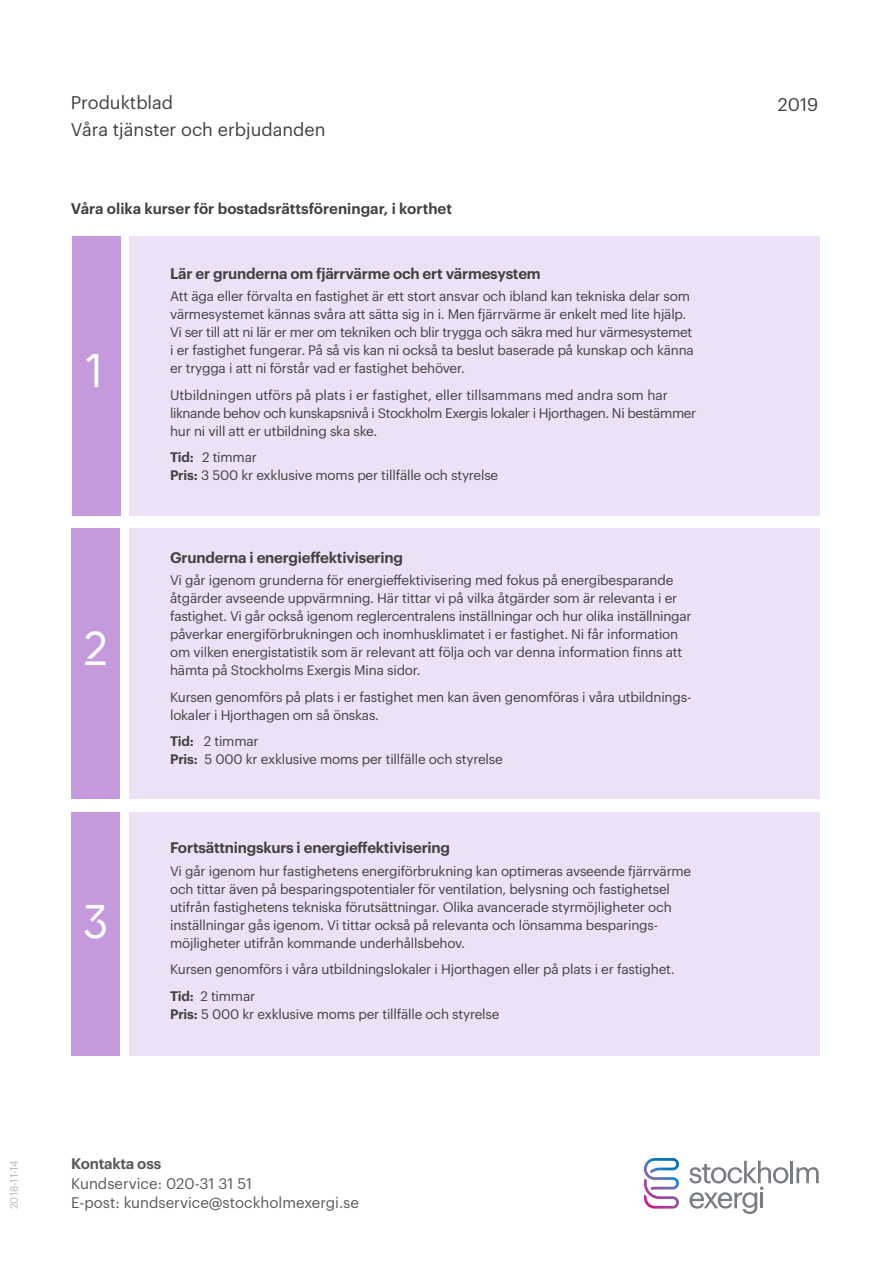
<style>
.page{position:relative;width:893px;height:1263px;background:#fff}
.page>*{position:absolute;margin:0;border:0;box-sizing:border-box;transform-origin:0 0}
.t1{font:49.5px "Stockholm Exergi Headline";color:#fff}
.t2{font:18px/27px "Graphik";color:#414042}
.t3{font:600 15px "Graphik";letter-spacing:-.015em;color:#414042}
.t4{font:15px/19.5px "Graphik";color:#58595b}
.t5{font:600 15px "Graphik";letter-spacing:-.015em;color:#58595b}
.t6{font:13.5px/18px "Graphik";letter-spacing:-.015em;color:#414042}
.t7{font:10.5px "Graphik";color:#b7b8ba}
.s1{font-weight:600}
</style>
<div class="page">
<svg style="left:796px;top:1167px;width:23px;height:16px"></svg>
<svg style="left:689px;top:1161px;width:99px;height:53px"></svg>
<hr style="left:791px;top:1161px;width:2px;height:22px;background:#797d82">
<svg style="left:644px;top:1158px;width:35px;height:50px"></svg>
<div style="left:129px;top:812px;width:691px;height:244px;background:#ede1f5"></div>
<div style="left:129px;top:236px;width:691px;height:280px;background:#ede1f5"></div>
<div style="left:129px;top:528px;width:691px;height:270px;background:#ede1f5"></div>
<div style="left:72px;top:237px;width:48px;height:279px;background:#c49add"></div>
<div style="left:71px;top:528px;width:49px;height:270px;background:#c49add"></div>
<div style="left:71px;top:812px;width:49px;height:244px;background:#c49add"></div>
<h2 class="t2" style="left:71px;top:88px;width:256px">Produktblad<br>Våra tjänster och erbjudanden</h2>
<p class="t3" style="left:71px;top:197px;width:383px">Våra olika kurser för bostadsrättsföreningar, i korthet</p>
<h1 class="t1" style="left:85px;top:341px;width:20px">1</h1>
<h1 class="t1" style="left:84px;top:620px;width:25px">2</h1>
<h1 class="t1" style="left:83px;top:892px;width:26px">3</h1>
<p class="t3" style="left:170px;top:262px;width:372px">Lär er grunderna om fjärrvärme och ert värmesystem</p>
<p class="t6" style="left:170px;top:286px;width:525px">Att äga eller förvalta en fastighet är ett stort ansvar och ibland kan tekniska delar som värmesystemet kännas svåra att sätta sig in i. Men fjärrvärme är enkelt med lite hjälp.<br>Vi ser till att ni lär er mer om tekniken och blir trygga och säkra med hur värmesystemet i er fastighet fungerar. På så vis kan ni också ta beslut baserade på kunskap och känna er trygga i att ni förstår vad er fastighet behöver.</p>
<p class="t6" style="left:170px;top:385px;width:528px">Utbildningen utförs på plats i er fastighet, eller tillsammans med andra som har liknande behov och kunskapsnivå i Stockholm Exergis lokaler i Hjorthagen. Ni bestämmer hur ni vill att er utbildning ska ske.</p>
<p class="t6" style="left:170px;top:447px;width:330px"><span class="s1">Tid:</span> 2 timmar<br><span class="s1">Pris:</span> 3 500 kr exklusive moms per tillfälle och styrelse</p>
<p class="t3" style="left:170px;top:546px;width:234px">Grunderna i energieffektivisering</p>
<p class="t6" style="left:170px;top:570px;width:523px">Vi går igenom grunderna för energieffektivisering med fokus på energibesparande åtgärder avseende uppvärmning. Här tittar vi på vilka åtgärder som är relevanta i er fastighet. Vi går också igenom reglercentralens inställningar och hur olika inställningar påverkar energiförbrukningen och inomhusklimatet i er fastighet. Ni får information om vilken energistatistik som är relevant att följa och var denna information finns att hämta på Stockholms Exergis Mina sidor.</p>
<p class="t6" style="left:170px;top:686px;width:523px">Kursen genomförs på plats i er fastighet men kan även genomföras i våra utbildnings&shy;lokaler i Hjorthagen om så önskas.</p>
<p class="t6" style="left:170px;top:731px;width:334px"><span class="s1">Tid:</span> 2 timmar<br><span class="s1">Pris:</span> 5 000 kr exklusive moms per tillfälle och styrelse</p>
<p class="t3" style="left:170px;top:836px;width:281px">Fortsättningskurs i energieffektivisering</p>
<p class="t6" style="left:170px;top:861px;width:523px">Vi går igenom hur fastighetens energiförbrukning kan optimeras avseende fjärrvärme och tittar även på besparingspotentialer för ventilation, belysning och fastighetsel utifrån fastighetens tekniska förutsättningar. Olika avancerade styrmöjligheter och inställningar gås igenom. Vi tittar också på relevanta och lönsamma besparings&shy;möjligheter utifrån kommande underhållsbehov.</p>
<p class="t6" style="left:170px;top:955px;width:506px;line-height:26.5px">Kursen genomförs i våra utbildningslokaler i Hjorthagen eller på plats i er fastighet.<br><span class="s1">Tid:</span> 2 timmar</p>
<p class="t6" style="left:170px;top:1004px;width:331px"><span class="s1">Pris:</span> 5 000 kr exklusive moms per tillfälle och styrelse</p>
<p class="t7" style="left:6px;top:1209px;width:50px;rotate:-90deg">2018-11-14</p>
<p class="t5" style="left:71px;top:1152px;width:91px">Kontakta oss</p>
<p class="t4" style="left:71px;top:1172px;width:289px">Kundservice: 020-31 31 51<br>E-post: kundservice@stockholmexergi.se</p>
<h2 class="t2" style="left:778px;top:90px;width:42px">2019</h2>
</div>
